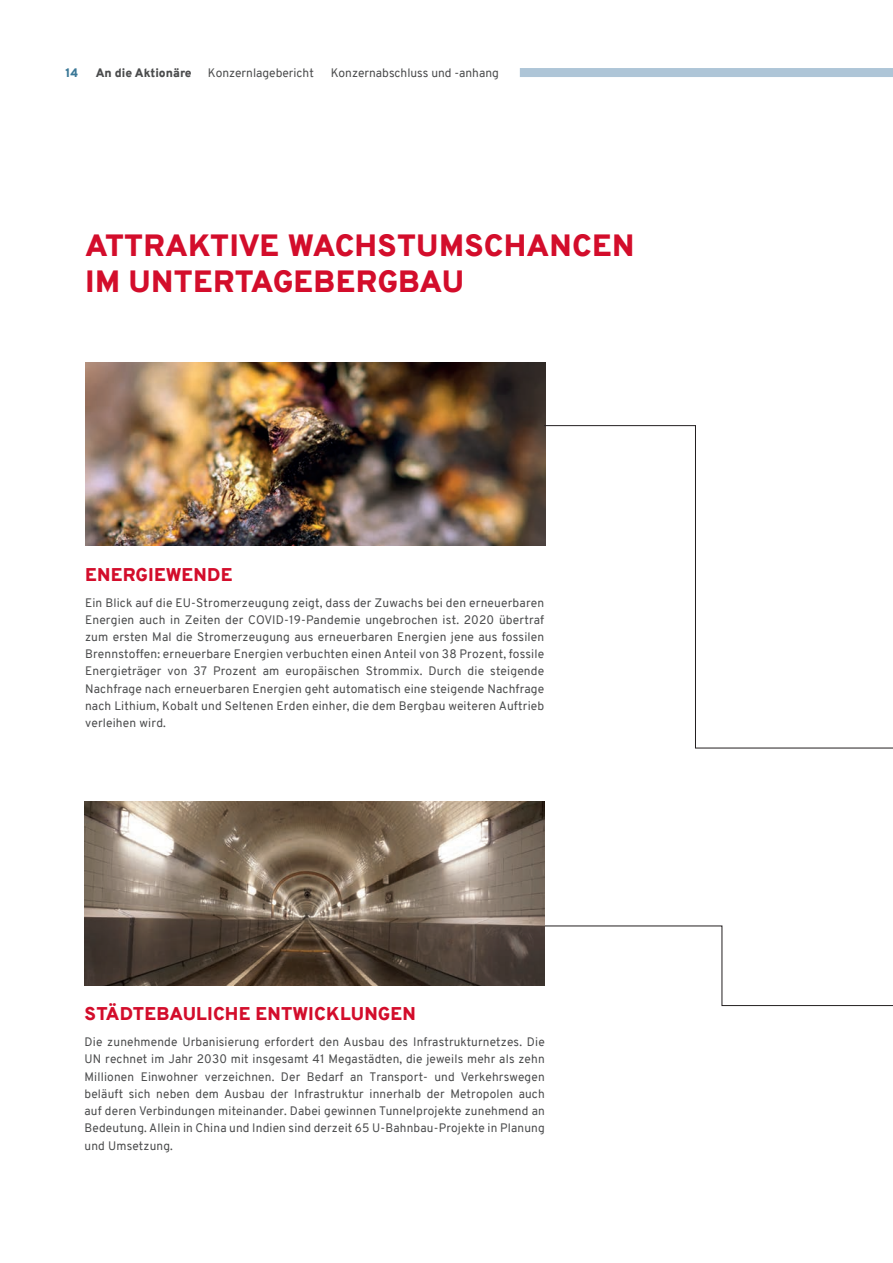
<style>
.page{position:relative;width:893px;height:1263px;background:#fff}
.page>*{position:absolute;margin:0;border:0;box-sizing:border-box;transform-origin:0 0}
.Überschrift_1{font:900 30px/36px "Overpass";letter-spacing:.01em;color:#d30d2b}
.Ü2_Imageteil{font:900 18px "Overpass";letter-spacing:.01em;color:#d30d2b}
.Fließtext{font:12px/17.2px "Overpass";letter-spacing:.015em;color:#4b4c4d;text-align:justify}
.t1{font:900 12px "Overpass";color:#4b4c4d}
.t2{font:900 12px "Overpass";color:#3b7897}
</style>
<div class="page">
<div style="left:520px;top:68px;width:373px;height:9px;background:#aec5d7"></div>
<svg style="left:530px;top:925px;width:363px;height:81px"></svg>
<img style="left:85px;top:362px;width:460px;height:184px">
<svg style="left:544px;top:425px;width:349px;height:324px"></svg>
<img style="left:85px;top:802px;width:460px;height:183px">
<p class="t2" style="left:65px;top:64px;width:14px">14</p>
<p class="t1" style="left:96px;top:64px;width:98px">An die Aktionäre</p>
<p class="Fließtext" style="left:208px;top:64px;width:107px">Konzernlagebericht</p>
<p class="Fließtext" style="left:331px;top:64px;width:170px">Konzernabschluss und -anhang</p>
<p class="Überschrift_1" style="left:85px;top:228px;width:551px">ATTRAKTIVE WACHSTUMSCHANCEN<br>IM UNTERTAGEBERGBAU</p>
<p class="Ü2_Imageteil" style="left:85px;top:562px;width:149px">ENERGIEWENDE</p>
<p class="Fließtext" style="left:85px;top:594px;width:461px">Ein Blick auf die EU-Stromerzeugung zeigt, dass der Zuwachs bei den erneuerbaren Energien auch in Zeiten der COVID-19-Pandemie ungebrochen ist. 2020 übertraf zum ersten Mal die Stromerzeugung aus erneuerbaren Energien jene aus fossilen Brennstoffen: erneuerbare Energien verbuchten einen Anteil von 38 Prozent, fossile Energieträger von 37 Prozent am europäischen Strommix. Durch die steigende Nachfrage nach erneuerbaren Energien geht automatisch eine steigende Nachfrage nach Lithium, Kobalt und Seltenen Erden einher, die dem Bergbau weiteren Auftrieb verleihen wird.</p>
<p class="Ü2_Imageteil" style="left:85px;top:1001px;width:333px">STÄDTEBAULICHE ENTWICKLUNGEN</p>
<p class="Fließtext" style="left:85px;top:1033px;width:462px">Die zunehmende Urbanisierung erfordert den Ausbau des Infrastrukturnetzes. Die UN rechnet im Jahr 2030 mit insgesamt 41 Megastädten, die jeweils mehr als zehn Millionen Einwohner verzeichnen. Der Bedarf an Transport- und Verkehrswegen beläuft sich neben dem Ausbau der Infrastruktur innerhalb der Metropolen auch auf deren Verbindungen miteinander. Dabei gewinnen Tunnelprojekte zunehmend an Bedeutung. Allein in China und Indien sind derzeit 65 U-Bahnbau-Projekte in Planung und Umsetzung.</p>
</div>
